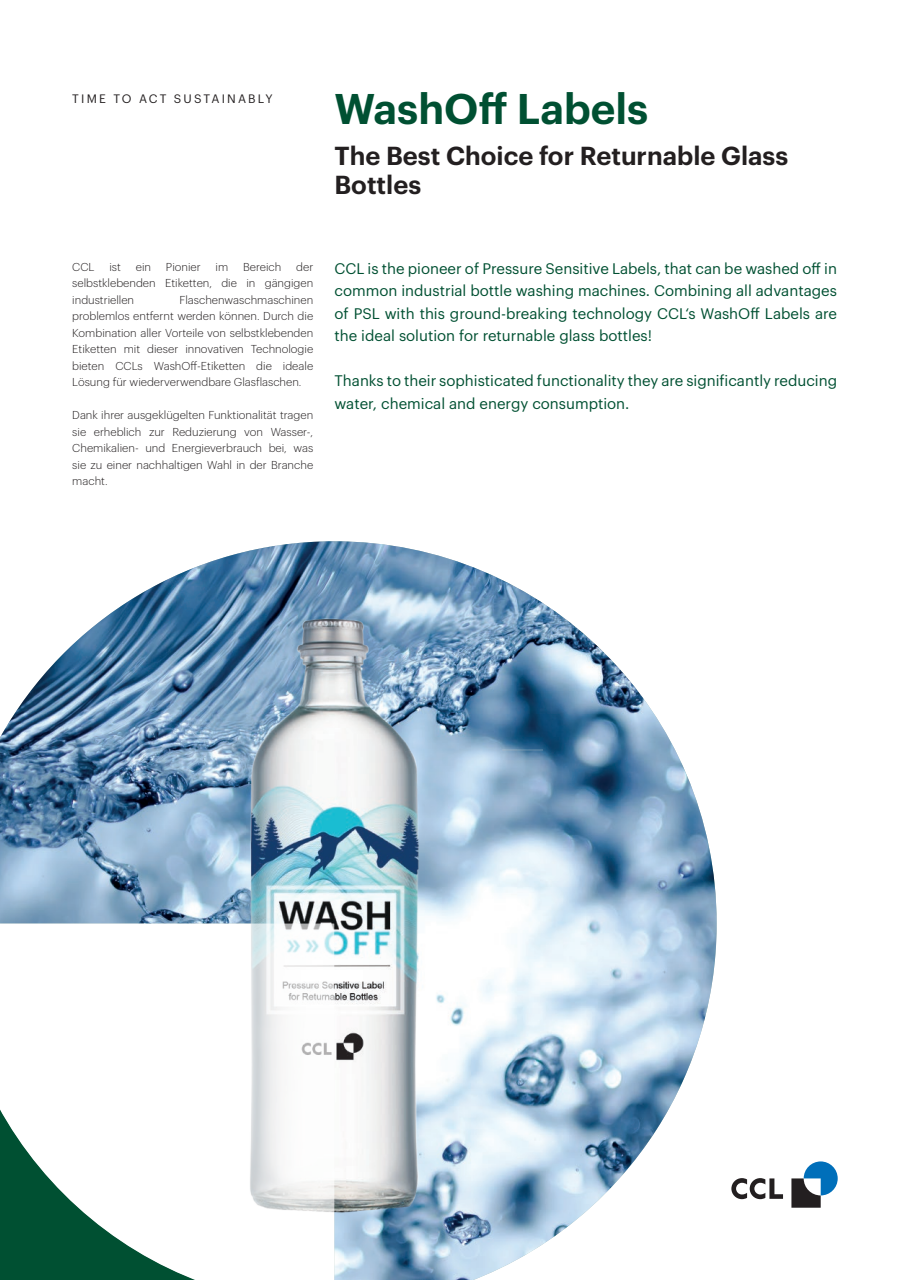
<style>
.page{position:relative;width:910px;height:1280px;background:#fff}
.page>*{position:absolute;margin:0;border:0;box-sizing:border-box;transform-origin:0 0}
.t1{font:600 42px "Graphik";color:#005032}
.t2{font:600 25.5px/28.5px "Graphik";color:#231f20}
.t3{font:15px/22.5px "Graphik";color:#005032;text-align:justify}
.t4{font:12px "Graphik";letter-spacing:.18em;color:#231f20}
.t5{font:300 11.25px/16.5px "Graphik";color:#231f20;text-align:justify}
</style>
<div class="page">
<svg style="left:731px;top:1178px;width:52px;height:21px"></svg>
<svg style="left:791px;top:1161px;width:47px;height:47px"></svg>
<img style="left:0;top:541px;width:717px;height:703px">
<img style="left:128px;top:579px;width:415px;height:701px">
<svg style="left:0;top:923px;width:334px;height:357px"></svg>
<p class="t4" style="left:72px;top:90px;width:202px">TIME TO ACT SUSTAINABLY</p>
<h1 class="t1" style="left:334px;top:77px;width:315px">WashOff Labels</h1>
<h2 class="t2" style="left:334px;top:140px;width:455px">The Best Choice for Returnable Glass<br>Bottles</h2>
<p class="t5" style="left:72px;top:257px;width:242px;text-indent:224px">der selbstklebenden Etiketten, die in gängigen industriellen</p>
<p class="t5" style="left:72px;top:257px;width:24px">CCL</p>
<p class="t5" style="left:109px;top:257px;width:13px">ist</p>
<p class="t5" style="left:136px;top:257px;width:17px">ein</p>
<p class="t5" style="left:166px;top:257px;width:36px">Pionier</p>
<p class="t5" style="left:216px;top:257px;width:14px">im</p>
<p class="t5" style="left:243px;top:257px;width:40px">Bereich</p>
<p class="t5" style="left:72px;top:290px;width:242px;text-indent:107px">Flaschenwaschmaschinen problemlos entfernt werden können. Durch die Kombination aller Vorteile von selbstklebenden Etiketten mit dieser innovativen Technologie bieten CCLs WashOff-Etiketten die ideale Lösung für wiederverwendbare Glasflaschen.</p>
<p class="t5" style="left:72px;top:406px;width:242px">Dank ihrer ausgeklügelten Funktionalität tragen sie erheblich zur Reduzierung von Wasser-, Chemikalien- und Energieverbrauch bei, was sie zu einer nachhaltigen Wahl in der Branche macht.</p>
<p class="t3" style="left:334px;top:256px;width:504px">CCL is the pioneer of Pressure Sensitive Labels, that can be washed off in common industrial bottle washing machines. Combining all advantages of PSL with this ground-breaking technology CCL‘s WashOff Labels are the ideal solution for returnable glass bottles!</p>
<h3 class="t3" style="left:334px;top:368px;width:504px">Thanks to their sophisticated functionality they are significantly reducing water, chemical and energy consumption.</h3>
</div>
